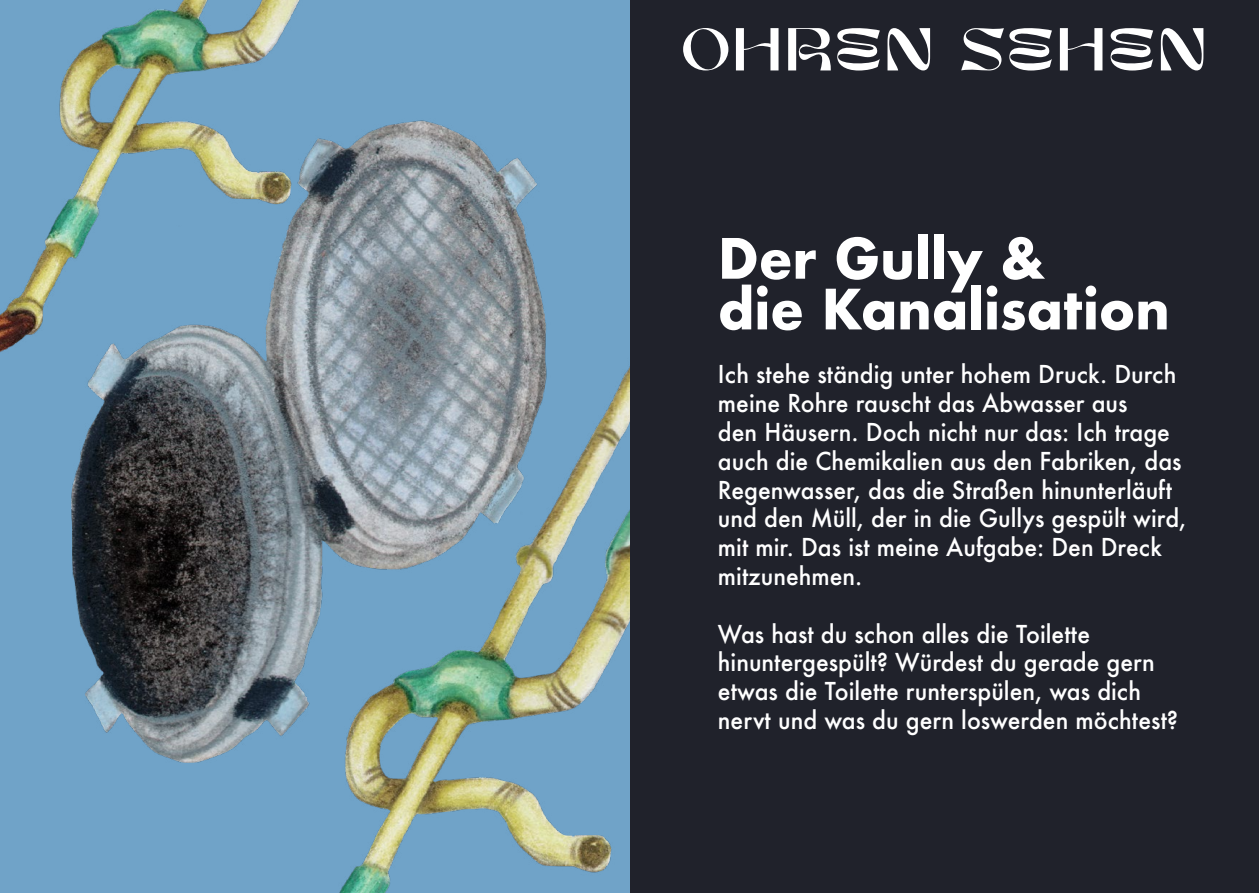
<style>
.page{position:relative;width:1259px;height:893px;background:#fff}
.page>*{position:absolute;margin:0;border:0;box-sizing:border-box;transform-origin:0 0}
.t1{font:60.6px "Moon Dream";color:#fff}
.t2{font:700 54px/50.7px "Futura";color:#fff;scale:.96 1}
.t3{font:500 24px/28.8px "Futura";color:#fff;scale:.96 1}
</style>
<div class="page">
<div style="left:629px;top:0;width:630px;height:893px;background:#20222b"></div>
<div style="left:0;top:0;width:629px;height:893px;background:#70a3c8"></div>
<img style="left:339px;top:368px;width:290px;height:525px">
<img style="left:0;top:0;width:605px;height:406px">
<img style="left:70px;top:116px;width:489px;height:661px">
<h1 class="t1" style="left:680px;top:18px;width:529px">OHREN SEHEN</h1>
<h2 class="t2" style="left:718px;top:233px;width:472px">Der Gully &amp;<br>die Kanalisation</h2>
<p class="t3" style="left:718px;top:360px;width:489px">Ich stehe ständig unter hohem Druck. Durch meine Rohre rauscht das Abwasser aus<br>den Häusern. Doch nicht nur das: Ich trage auch die Chemikalien aus den Fabriken, das Regenwasser, das die Straßen hinunterläuft und den Müll, der in die Gullys gespült wird, mit mir. Das ist meine Aufgabe: Den Dreck mitzunehmen.</p>
<p class="t3" style="left:718px;top:619px;width:481px">Was hast du schon alles die Toilette hinuntergespült? Würdest du gerade gern etwas die Toilette runterspülen, was dich nervt und was du gern loswerden möchtest?</p>
</div>
